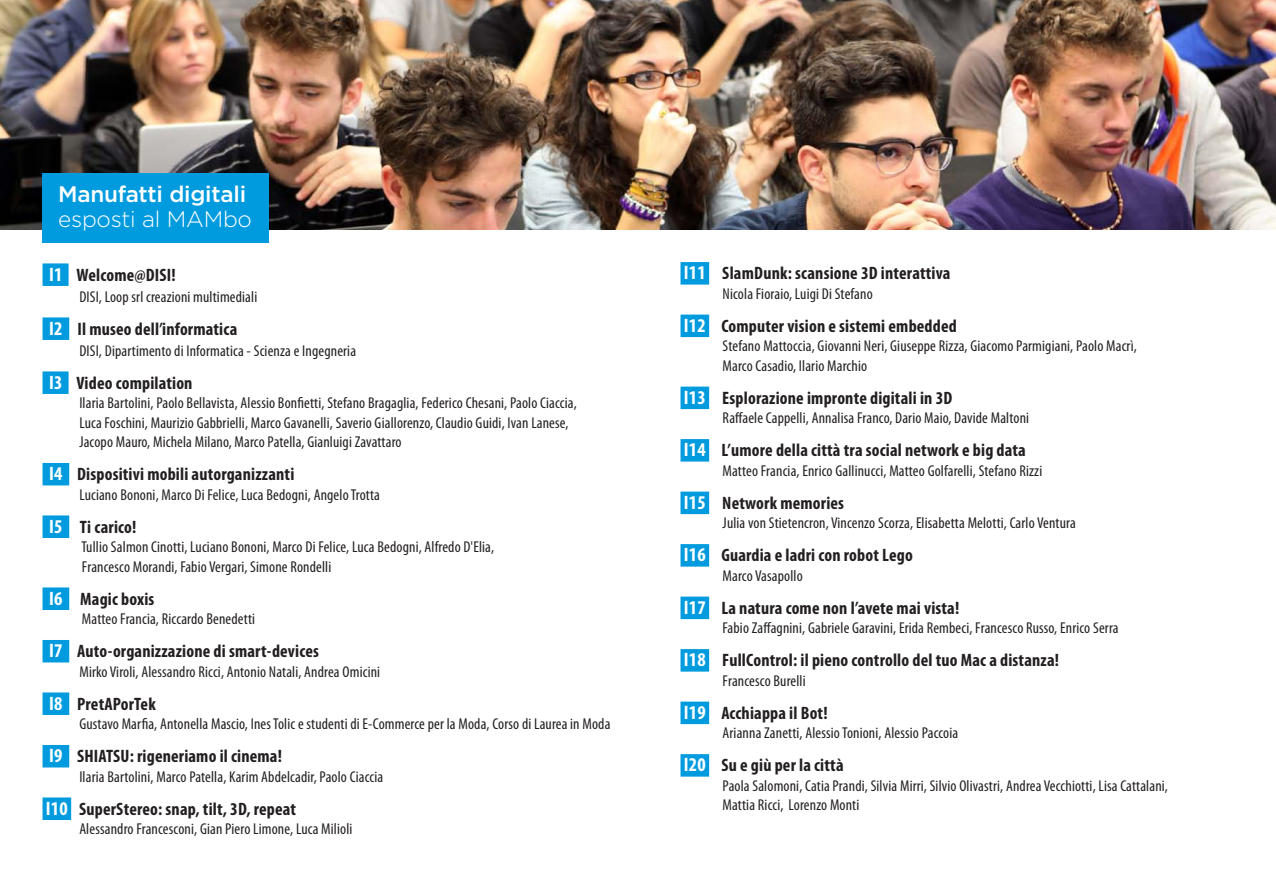
<style>
.page{position:relative;width:1276px;height:893px;background:#fff}
.page>*{position:absolute;margin:0;border:0;box-sizing:border-box;transform-origin:0 0}
.t1{font:500 22.5px "Gotham";letter-spacing:-.01em;color:#fff}
.t2{font:300 22.5px "Gotham";letter-spacing:-.01em;color:#fff}
.t3{font:700 condensed 18px "Myriad Pro";letter-spacing:.01em;color:#231f20}
.t4{font:condensed 15.75px/19.5px "Myriad Pro";letter-spacing:.01em;color:#231f20}
.s1{font-size:19.5px;color:#fff}
</style>
<div class="page">
<img style="left:0;top:0;width:1276px;height:230px">
<div style="left:43px;top:263px;width:26px;height:23px;background:#009bde"></div>
<div style="left:43px;top:317px;width:26px;height:23px;background:#009bde"></div>
<div style="left:43px;top:371px;width:26px;height:23px;background:#009bde"></div>
<div style="left:43px;top:463px;width:26px;height:22px;background:#009bde"></div>
<div style="left:43px;top:515px;width:26px;height:23px;background:#009bde"></div>
<div style="left:43px;top:587px;width:26px;height:23px;background:#009bde"></div>
<div style="left:43px;top:640px;width:26px;height:22px;background:#009bde"></div>
<div style="left:43px;top:692px;width:26px;height:23px;background:#009bde"></div>
<div style="left:43px;top:745px;width:26px;height:22px;background:#009bde"></div>
<div style="left:43px;top:797px;width:28px;height:23px;background:#009bde"></div>
<div style="left:680px;top:262px;width:29px;height:23px;background:#009bde"></div>
<div style="left:680px;top:315px;width:29px;height:22px;background:#009bde"></div>
<div style="left:680px;top:387px;width:29px;height:22px;background:#009bde"></div>
<div style="left:680px;top:439px;width:29px;height:23px;background:#009bde"></div>
<div style="left:680px;top:492px;width:29px;height:22px;background:#009bde"></div>
<div style="left:680px;top:544px;width:29px;height:23px;background:#009bde"></div>
<div style="left:680px;top:597px;width:29px;height:22px;background:#009bde"></div>
<div style="left:680px;top:649px;width:29px;height:23px;background:#009bde"></div>
<div style="left:680px;top:702px;width:29px;height:22px;background:#009bde"></div>
<div style="left:680px;top:754px;width:29px;height:23px;background:#009bde"></div>
<div style="left:43px;top:173px;width:226px;height:69px;background:#009bde"></div>
<h1 class="t1" style="left:58px;top:181px;width:189px">Manufatti digitali</h1>
<h1 class="t2" style="left:58px;top:207px;width:195px">esposti al MAMbo</h1>
<p class="t3" style="left:49px;top:263px;width:128px"><span class="s1">I1</span> Welcome@DISI!</p>
<p class="t4" style="left:79px;top:287px;width:179px">DISI, Loop srl creazioni multimediali</p>
<p class="t3" style="left:49px;top:317px;width:190px"><span class="s1">I2</span> Il museo dell’informatica</p>
<p class="t4" style="left:79px;top:341px;width:278px">DISI, Dipartimento di Informatica - Scienza e Ingegneria</p>
<p class="t3" style="left:49px;top:371px;width:145px"><span class="s1">I3</span> Video compilation</p>
<p class="t4" style="left:79px;top:393px;width:499px">Ilaria Bartolini, Paolo Bellavista, Alessio Bonfietti, Stefano Bragaglia, Federico Chesani, Paolo Ciaccia,<br>Luca Foschini, Maurizio Gabbrielli, Marco Gavanelli, Saverio Giallorenzo, Claudio Guidi, Ivan Lanese,<br>Jacopo Mauro, Michela Milano, Marco Patella, Gianluigi Zavattaro</p>
<p class="t3" style="left:49px;top:463px;width:247px"><span class="s1">I4</span> Dispositivi mobili autorganizzanti</p>
<p class="t4" style="left:79px;top:485px;width:302px">Luciano Bononi, Marco Di Felice, Luca Bedogni, Angelo Trotta</p>
<p class="t3" style="left:49px;top:515px;width:89px"><span class="s1">I5</span> Ti carico!</p>
<p class="t4" style="left:81px;top:537px;width:414px">Tullio Salmon Cinotti, Luciano Bononi, Marco Di Felice, Luca Bedogni, Alfredo D'Elia,<br>Francesco Morandi, Fabio Vergari, Simone Rondelli</p>
<p class="t3" style="left:49px;top:587px;width:107px"><span class="s1">I6</span> Magic boxis</p>
<p class="t4" style="left:82px;top:609px;width:175px">Matteo Francia, Riccardo Benedetti</p>
<p class="t3" style="left:49px;top:640px;width:271px"><span class="s1">I7</span> Auto-organizzazione di smart-devices</p>
<p class="t4" style="left:79px;top:662px;width:302px">Mirko Viroli, Alessandro Ricci, Antonio Natali, Andrea Omicini</p>
<p class="t3" style="left:49px;top:692px;width:108px"><span class="s1">I8</span> PretAPorTek</p>
<p class="t4" style="left:79px;top:714px;width:532px">Gustavo Marfia, Antonella Mascio, Ines Tolic e studenti di E-Commerce per la Moda, Corso di Laurea in Moda</p>
<p class="t3" style="left:49px;top:745px;width:234px"><span class="s1">I9</span> SHIATSU: rigeneriamo il cinema!</p>
<p class="t4" style="left:79px;top:767px;width:305px">Ilaria Bartolini, Marco Patella, Karim Abdelcadir, Paolo Ciaccia</p>
<p class="t3" style="left:46px;top:797px;width:252px"><span class="s1">I10</span> SuperStereo: snap, tilt, 3D, repeat</p>
<p class="t4" style="left:79px;top:819px;width:274px">Alessandro Francesconi, Gian Piero Limone, Luca Milioli</p>
<p class="t3" style="left:684px;top:262px;width:268px"><span class="s1">I11</span> SlamDunk: scansione 3D interattiva</p>
<p class="t4" style="left:722px;top:284px;width:152px">Nicola Fioraio, Luigi Di Stefano</p>
<p class="t3" style="left:684px;top:315px;width:274px"><span class="s1">I12</span> Computer vision e sistemi embedded</p>
<p class="t4" style="left:722px;top:336px;width:416px">Stefano Mattoccia, Giovanni Neri, Giuseppe Rizza, Giacomo Parmigiani, Paolo Macrì,<br>Marco Casadio, Ilario Marchio</p>
<p class="t3" style="left:684px;top:387px;width:270px"><span class="s1">I13</span> Esplorazione impronte digitali in 3D</p>
<p class="t4" style="left:722px;top:408px;width:308px">Raffaele Cappelli, Annalisa Franco, Dario Maio, Davide Maltoni</p>
<p class="t3" style="left:684px;top:439px;width:343px"><span class="s1">I14</span> L’umore della città tra social network e big data</p>
<p class="t4" style="left:722px;top:461px;width:321px">Matteo Francia, Enrico Gallinucci, Matteo Golfarelli, Stefano Rizzi</p>
<p class="t3" style="left:684px;top:492px;width:162px"><span class="s1">I15</span> Network memories</p>
<p class="t4" style="left:722px;top:513px;width:355px">Julia von Stietencron, Vincenzo Scorza, Elisabetta Melotti, Carlo Ventura</p>
<p class="t3" style="left:684px;top:544px;width:230px"><span class="s1">I16</span> Guardia e ladri con robot Lego</p>
<p class="t4" style="left:722px;top:566px;width:82px">Marco Vasapollo</p>
<p class="t3" style="left:684px;top:597px;width:277px"><span class="s1">I17</span> La natura come non l’avete mai vista!</p>
<p class="t4" style="left:722px;top:618px;width:397px">Fabio Zaffagnini, Gabriele Garavini, Erida Rembeci, Francesco Russo, Enrico Serra</p>
<p class="t3" style="left:684px;top:649px;width:377px"><span class="s1">I18</span> FullControl: il pieno controllo del tuo Mac a distanza!</p>
<p class="t4" style="left:722px;top:671px;width:84px">Francesco Burelli</p>
<p class="t3" style="left:684px;top:702px;width:145px"><span class="s1">I19</span> Acchiappa il Bot!</p>
<p class="t4" style="left:722px;top:723px;width:237px">Arianna Zanetti, Alessio Tonioni, Alessio Paccoia</p>
<p class="t3" style="left:684px;top:754px;width:161px"><span class="s1">I20</span> Su e giù per la città</p>
<p class="t4" style="left:722px;top:776px;width:447px">Paola Salomoni, Catia Prandi, Silvia Mirri, Silvio Olivastri, Andrea Vecchiotti, Lisa Cattalani,<br>Mattia Ricci, Lorenzo Monti</p>
</div>
